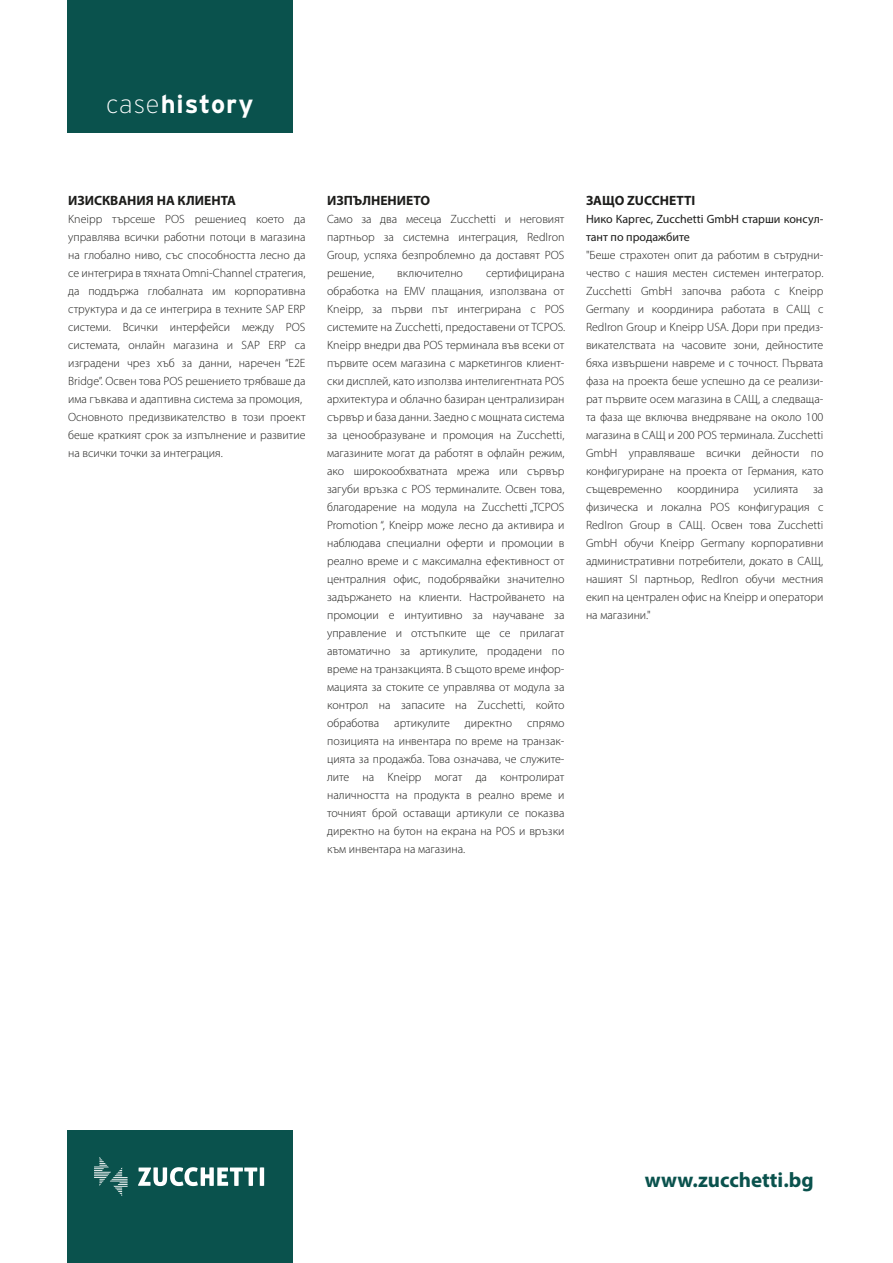
<style>
.page{position:relative;width:893px;height:1263px;background:#fff}
.page>*{position:absolute;margin:0;border:0;box-sizing:border-box;transform-origin:0 0}
.t1{font:700 25.5px "Interstate";letter-spacing:.04em;color:#fff}
.t2{font:700 21px "Myriad Pro";color:#0a524d}
.t3{font:700 13.5px "Myriad Pro";color:#1d1d1b}
.t4{font:300 12px/18px "Myriad Pro";color:#1d1d1b;text-align:justify}
.t5{font:12px/18px "Myriad Pro";color:#1d1d1b}
.s1{font-weight:200}
</style>
<div class="page">
<div style="left:68px;top:1131px;width:225px;height:132px;background:#0a524d"></div>
<div style="left:67px;top:0;width:225px;height:132px;background:#0a524d"></div>
<svg style="left:138px;top:1167px;width:126px;height:19px"></svg>
<svg style="left:94px;top:1157px;width:34px;height:39px"></svg>
<h1 class="t1" style="left:106px;top:89px;width:149px"><span class="s1">case</span>history</h1>
<p class="t3" style="left:68px;top:192px;width:169px">ИЗИСКВАНИЯ НА КЛИЕНТА</p>
<p class="t4" style="left:68px;top:210px;width:239px;text-align:left">Kneipp търсеше POS решениеq което да управлява всички работни потоци в магазина на глобално ниво, със способността лесно да се интегрира в тяхната Omni-Channel стратегия, да поддържа глобалната им корпоративна структура и да се интегрира в техните SAP ERP системи. Всички интерфейси между POS системата, онлайн магазина и SAP ERP са изградени чрез хъб за данни, наречен “E2E Bridge”. Освен това POS решението трябваше да има гъвкава и адаптивна система за промоция, Основното предизвикателство в този проект беше краткият срок за изпълнение и развитие на всички точки за интеграция.</p>
<p class="t3" style="left:327px;top:192px;width:105px">ИЗПЪЛНЕНИЕТО</p>
<p class="t4" style="left:327px;top:210px;width:239px">Само за два месеца Zucchetti и неговият партньор за системна интеграция, RedIron Group, успяха безпроблемно да доставят POS решение,</p>
<p class="t4" style="left:327px;top:264px;width:240px;text-indent:159px">сертифицирана обработка на EMV плащания, използвана от Kneipp, за първи път интегрирана с POS системите на Zucchetti, предоставени от TCPOS.<br>Kneipp внедри два POS терминала във всеки от първите осем магазина с маркетингов клиент&shy;ски дисплей, като използва интелигентната POS архитектура и облачно базиран централизиран сървър и база данни. Заедно с мощната система за ценообразуване и промоция на Zucchetti, магазините могат да работят в офлайн режим, ако широкообхватната мрежа или сървър загуби връзка с POS терминалите. Освен това, благодарение на модула на Zucchetti „TCPOS Promotion “, Kneipp може лесно да активира и наблюдава специални оферти и промоции в реално време и с максимална ефективност от централния офис, подобрявайки значително задържането на клиенти. Настройването на промоции е интуитивно за научаване за управление и отстъпките ще се прилагат автоматично за артикулите, продадени по време на транзакцията. В същото време инфор&shy;мацията за стоките се управлява от модула за контрол на запасите на Zucchetti, който обработва артикулите директно спрямо позицията на инвентара по време на транзак&shy;цията за продажба. Това означава, че служите&shy;лите на Kneipp могат да контролират наличността на продукта в реално време и точният брой оставащи артикули се показва директно на бутон на екрана на POS и връзки към инвентара на магазина.</p>
<p class="t4" style="left:397px;top:264px;width:67px">включително</p>
<p class="t3" style="left:586px;top:192px;width:111px">ЗАЩО ZUCCHETTI</p>
<p class="t5" style="left:586px;top:210px;width:239px">Нико Каргес, Zucchetti GmbH старши консул&shy;тант по продажбите</p>
<p class="t4" style="left:586px;top:246px;width:239px">"Беше страхотен опит да работим в сътрудни&shy;чество с нашия местен системен интегратор.<br>Zucchetti GmbH започва работа с Kneipp Germany и координира работата в САЩ с RedIron Group и Kneipp USA. Дори при предиз&shy;викателствата на часовите зони, дейностите бяха извършени навреме и с точност. Първата фаза на проекта беше успешно да се реализи&shy;рат първите осем магазина в САЩ, а следваща&shy;та фаза ще включва внедряване на около 100 магазина в САЩ и 200 POS терминала. Zucchetti GmbH управляваше всички дейности по конфигуриране на проекта от Германия, като същевременно координира усилията за физическа и локална POS конфигурация с RedIron Group в САЩ. Освен това Zucchetti GmbH обучи Kneipp Germany корпоративни административни потребители, докато в САЩ, нашият SI партньор, RedIron обучи местния екип на централен офис на Kneipp и оператори на магазини."</p>
<h2 class="t2" style="left:645px;top:1166px;width:170px">www.zucchetti.bg</h2>
</div>
